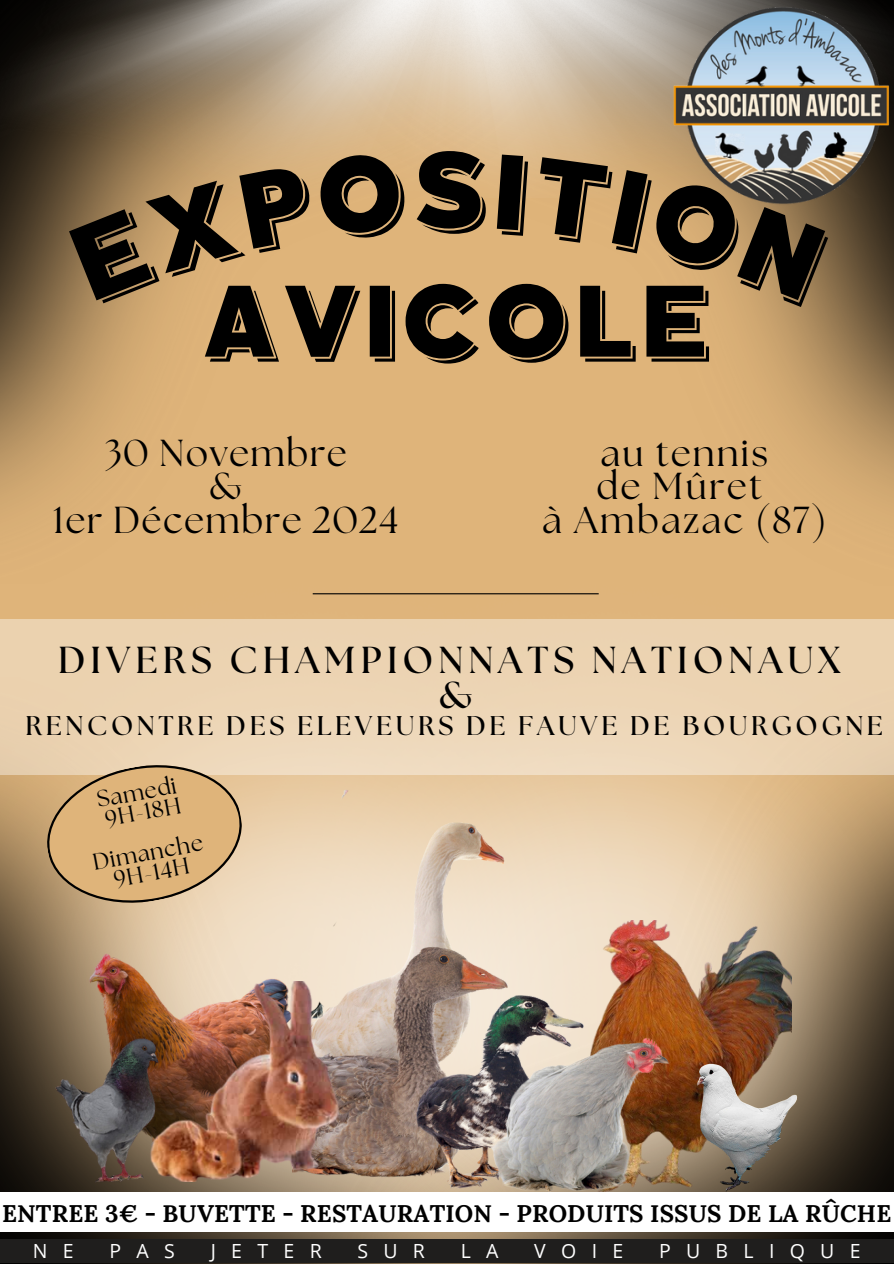
<style>
.page{position:relative;width:894px;height:1264px;background:#fff}
.page>*{position:absolute;margin:0;border:0;box-sizing:border-box;transform-origin:0 0}
.t1{font:96px "Tabarra Pro Black Shadow";color:#000}
.t2{font:91.5px "Tabarra Pro Black Shadow";letter-spacing:.1em;color:#000}
.t3{font:700 37.5px/34.8px "The Seasons";letter-spacing:.135em;color:#000;text-align:center}
.t4{font:37.5px/33.8px "The Seasons";letter-spacing:.055em;color:#000;text-align:center}
.t5{font:37.5px/33.8px "The Seasons";letter-spacing:.035em;color:#000;text-align:center}
.t6{font:700 27px "The Seasons";letter-spacing:.135em;color:#000}
.t7{font:700 24px "Lora";letter-spacing:.005em;color:#000}
.t8{font:22.95px/20.4px "The Seasons";color:#000}
.t9{font:19.5px "Open Sans";letter-spacing:.785em;color:#fff}
</style>
<div class="page">
<div style="left:0;top:585px;width:773px;height:34px;background:#dfb47a"></div>
<img style="left:0;top:774px;width:308px;height:465px">
<img style="left:308px;top:774px;width:585px;height:465px">
<img style="left:676px;top:920px;width:115px;height:141px">
<img style="left:293px;top:774px;width:383px;height:418px">
<img style="left:35px;top:1024px;width:164px;height:160px">
<img style="left:135px;top:981px;width:430px;height:200px">
<div style="left:0;top:1239px;width:893px;height:24px;background:#1f1e1d"></div>
<img style="left:0;top:198px;width:308px;height:387px">
<img style="left:308px;top:198px;width:585px;height:387px">
<img style="left:0;top:0;width:668px;height:198px">
<img style="left:668px;top:0;width:225px;height:210px">
<div style="left:0;top:1192px;width:893px;height:39px;background:#fff"></div>
<hr style="left:312px;top:593px;width:286px;height:1px;background:#000">
<div style="left:0;top:619px;width:893px;height:155px;background:#ecd3b2"></div>
<img style="left:658px;top:1061px;width:163px;height:131px">
<svg style="left:41px;top:757px;width:207px;height:153px;background:#d6b281"></svg>
<svg style="left:69px;top:150px;width:339px;height:155px;background:#caa36f"></svg>
<svg style="left:496px;top:153px;width:334px;height:154px;background:#c7a372"></svg>
<p class="t1" style="left:412px;top:153px;width:73px">S</p>
<h2 class="t2" style="left:204px;top:286px;width:504px">AVICOLE</h2>
<h3 class="t5" style="left:53px;top:438px;width:347px">30 Novembre<br>&amp;<br>1er Décembre 2024</h3>
<h3 class="t4" style="left:542px;top:438px;width:285px">au tennis<br>de Mûret<br>à Ambazac (87)</h3>
<h3 class="t3" style="left:58px;top:644px;width:783px">DIVERS CHAMPIONNATS NATIONAUX &amp;</h3>
<p class="t6" style="left:25px;top:713px;width:858px">RENCONTRE DES ELEVEURS DE FAUVE DE BOURGOGNE</p>
<p class="t8" style="left:95px;top:791px;width:83px;rotate:-11deg">Samedi<br>9H-18H</p>
<p class="t8" style="left:91px;top:854px;width:113px;text-align:center;rotate:-11deg">Dimanche<br>9H-14H</p>
<p class="t7" style="left:2px;top:1197px;width:890px">ENTREE 3€ - BUVETTE - RESTAURATION - PRODUITS ISSUS DE LA RÛCHE</p>
<p class="t9" style="left:33px;top:1236px;width:42px">N E</p>
<p class="t9" style="left:109px;top:1236px;width:67px">PAS</p>
<p class="t9" style="left:211px;top:1236px;width:112px">JETER</p>
<p class="t9" style="left:357px;top:1236px;width:69px">SUR</p>
<p class="t9" style="left:460px;top:1236px;width:39px">L A</p>
<p class="t9" style="left:534px;top:1236px;width:90px">VOIE</p>
<p class="t9" style="left:658px;top:1236px;width:203px">PUBLIQUE</p>
</div>
